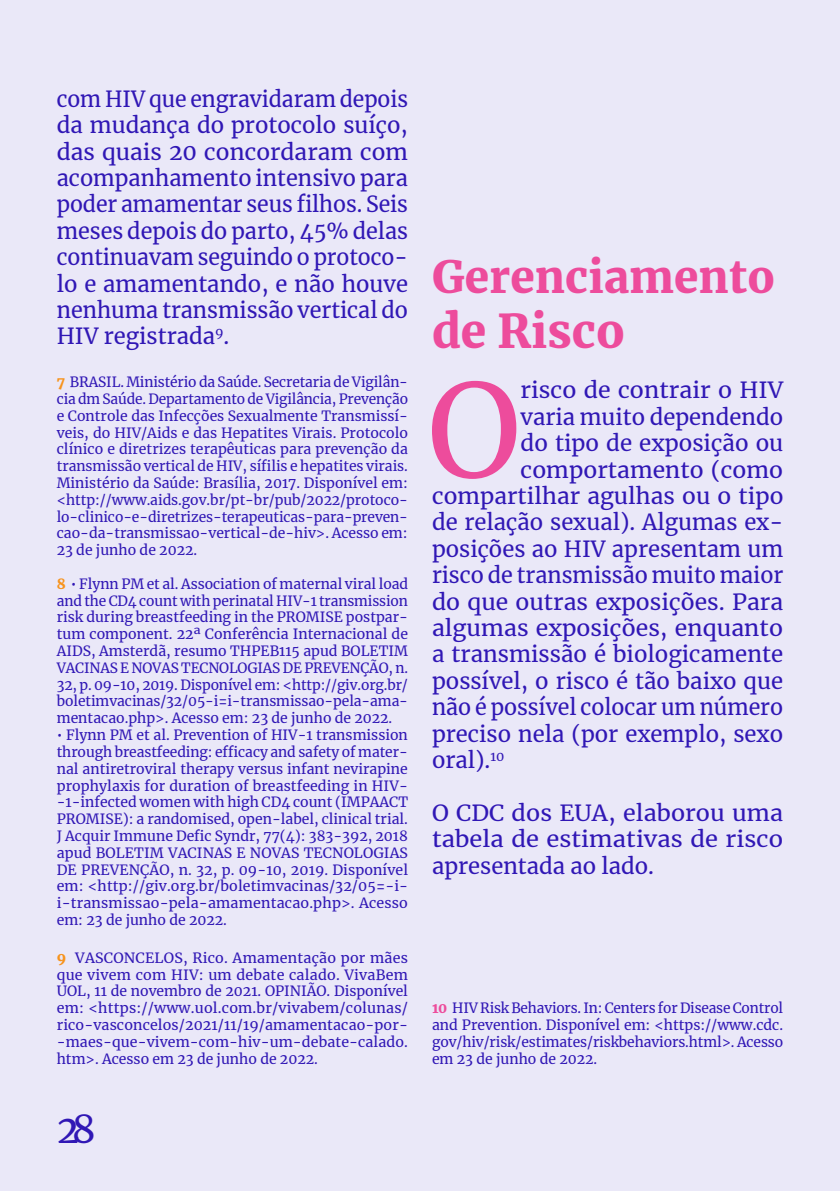
<style>
.page{position:relative;width:840px;height:1191px;background:#fff}
.page>*{position:absolute;margin:0;border:0;box-sizing:border-box;transform-origin:0 0}
.t1{font:128.6px "Merriweather";color:#ed4c9c}
.t2{font:900 46px "Merriweather";color:#ed4c9c}
.t3{font:900 44px "Merriweather";color:#ed4c9c}
.t4{font:38px "Merriweather";color:#3017b5}
.t5{font:22px "Merriweather";color:#3017b5}
.t6{font:22px/26.4px "Merriweather";color:#3017b5;text-align:justify;scale:.96 1}
.t7{font:22px "Merriweather";color:#3017b5;scale:1.04 1}
.t8{font:22px/26.4px "Merriweather";color:#3017b5;text-align:justify;scale:1.06 1}
.t9{font:22px "Merriweather";color:#3017b5;scale:1.05 1}
.t10{font:14px/16.8px "Merriweather";color:#3017b5;text-align:justify}
.s1{font-weight:900;color:#f7931d}
.s2{font-weight:900;color:#ed4c9c}
</style>
<div class="page">
<div style="left:0;top:0;width:839px;height:1191px;background:#eae8f8"></div>
<p class="t6" style="left:57px;top:85px;width:367px">com HIV que engravidaram depois da mudança do protocolo suíço, das quais 20 concordaram com acompanhamento intensivo para poder amamentar seus filhos. Seis meses depois do parto, 45% delas continuavam seguindo o protoco&shy;lo e amamentando, e não houve nenhuma transmissão vertical do HIV registrada<sup>9</sup>.</p>
<p class="t10" style="left:57px;top:373px;width:352px"><span class="s1">7</span> BRASIL. Ministério da Saúde. Secretaria de Vigilân&shy;cia dm Saúde. Departamento de Vigilância, Prevenção e Controle das Infecções Sexualmente Transmissí&shy;veis, do HIV/Aids e das Hepatites Virais. Protocolo clínico e diretrizes terapêuticas para prevenção da transmissão vertical de HIV, sífilis e hepatites virais.<br>Ministério da Saúde: Brasília, 2017. Disponível em: &lt;http://www.aids.gov.br/pt-br/pub/2022/protoco&shy;lo-clinico-e-diretrizes-terapeuticas-para-preven&shy;cao-da-transmissao-vertical-de-hiv&gt;. Acesso em:<br>23 de junho de 2022.</p>
<p class="t10" style="left:57px;top:575px;width:353px"><span class="s1">8</span> • Flynn PM et al. Association of maternal viral load and the CD4 count with perinatal HIV-1 transmission risk during breastfeeding in the PROMISE postpar&shy;tum component. 22ª Conferência Internacional de AIDS, Amsterdã, resumo THPEB115 apud BOLETIM VACINAS E NOVAS TECNOLOGIAS DE PREVENÇÃO, n.<br>32, p. 09-10, 2019. Disponível em: &lt;http://giv.org.br/ boletimvacinas/32/05-i=i-transmissao-pela-ama&shy;mentacao.php&gt;. Acesso em: 23 de junho de 2022.</p>
<p class="t10" style="left:57px;top:726px;width:352px">• Flynn PM et al. Prevention of HIV-1 transmission through breastfeeding: efficacy and safety of mater&shy;nal antiretroviral therapy versus infant nevirapine prophylaxis for duration of breastfeeding in HIV--1-infected women with high CD4 count (IMPAACT PROMISE): a randomised, open-label, clinical trial.<br>J Acquir Immune Defic Syndr, 77(4): 383-392, 2018 apud BOLETIM VACINAS E NOVAS TECNOLOGIAS DE PREVENÇÃO, n. 32, p. 09-10, 2019. Disponível em: &lt;http://giv.org.br/boletimvacinas/32/05-i= - i-transmissao-pela-amamentacao.php&gt;. Acesso em: 23 de junho de 2022.</p>
<p class="t10" style="left:57px;top:949px;width:352px"><span class="s1">9</span> VASCONCELOS, Rico. Amamentação por mães que vivem com HIV: um debate calado. VivaBem UOL, 11 de novembro de 2021. OPINIÃO. Disponível em: &lt;https://www.uol.com.br/vivabem/colunas/ rico-vasconcelos/2021/11/19/amamentacao-por--maes-que-vivem-com-hiv-um-debate-calado. htm&gt;. Acesso em 23 de junho de 2022.</p>
<h3 class="t4" style="left:57px;top:1103px;width:41px">28</h3>
<h3 class="t3" style="left:432px;top:246px;width:344px">Gerenciamento</h3>
<h2 class="t2" style="left:432px;top:299px;width:195px">de Risco</h2>
<h1 class="t1" style="left:427px;top:342px;width:94px">O</h1>
<h3 class="t9" style="left:520px;top:375px;width:251px">risco de contrair o HIV</h3>
<h3 class="t5" style="left:520px;top:401px;width:264px">varia muito dependendo</h3>
<h3 class="t5" style="left:520px;top:428px;width:264px">do tipo de exposição ou</h3>
<h3 class="t7" style="left:520px;top:454px;width:254px">comportamento (como</h3>
<h3 class="t5" style="left:432px;top:481px;width:353px">compartilhar agulhas ou o tipo</h3>
<h3 class="t5" style="left:432px;top:507px;width:352px">de relação sexual). Algumas ex-</h3>
<h3 class="t5" style="left:432px;top:533px;width:352px">posições ao HIV apresentam um</h3>
<h3 class="t5" style="left:432px;top:560px;width:352px">risco de transmissão muito maior</h3>
<h3 class="t7" style="left:432px;top:586px;width:339px">do que outras exposições. Para</h3>
<h3 class="t7" style="left:432px;top:613px;width:339px">algumas exposições, enquanto</h3>
<h3 class="t5" style="left:432px;top:639px;width:352px">a transmissão é biologicamente</h3>
<h3 class="t5" style="left:432px;top:665px;width:352px">possível, o risco é tão baixo que</h3>
<h3 class="t5" style="left:432px;top:692px;width:352px">não é possível colocar um número</h3>
<h3 class="t5" style="left:432px;top:718px;width:352px">preciso nela (por exemplo, sexo</h3>
<h3 class="t5" style="left:432px;top:745px;width:74px">oral).<sup>10</sup></h3>
<h3 class="t8" style="left:432px;top:799px;width:332px">O CDC dos EUA, elaborou uma tabela de estimativas de risco apresentada ao lado.</h3>
<p class="t10" style="left:432px;top:999px;width:352px"><span class="s2">10</span> HIV Risk Behaviors. In: Centers for Disease Control and Prevention. Disponível em: &lt;https://www.cdc. gov/hiv/risk/estimates/riskbehaviors.html&gt;. Acesso em 23 de junho de 2022.</p>
</div>
